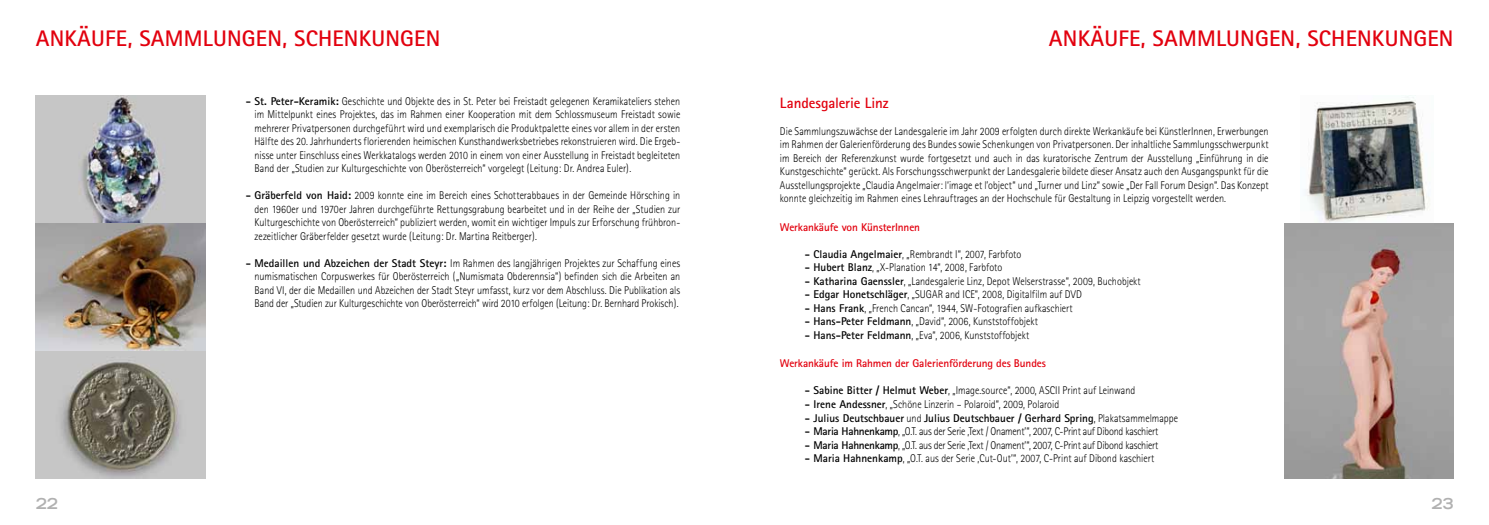
<style>
.page{position:relative;width:1489px;height:525px;background:#fff}
.page>*{position:absolute;margin:0;border:0;box-sizing:border-box;transform-origin:0 0}
.t1{font:700 22.5px "Rotis Sans Serif";letter-spacing:.01em;color:#e2000e}
.t2{font:700 15px "Rotis Sans Serif";letter-spacing:-.01em;color:#e2000e}
.t3{font:700 expanded 15px "Trade Gothic LH";color:#b1b1b1}
.t4{font:300 11.25px/13.5px "Rotis Sans Serif";color:#000;text-align:justify;scale:.9 1}
.t5{font:300 11.25px "Rotis Sans Serif";letter-spacing:-.025em;color:#000;scale:.9 1}
.t6{font:700 11.25px "Rotis Sans Serif";letter-spacing:-.01em;color:#e2000e}
.t7{font:700 11.25px "Rotis Sans Serif";color:#000}
.s1{font-weight:700}
.s2{font-weight:300}
</style>
<div class="page">
<img style="left:36px;top:96px;width:169px;height:382px">
<img style="left:1307px;top:96px;width:123px;height:127px">
<img style="left:1284px;top:223px;width:169px;height:255px">
<h1 class="t1" style="left:36px;top:24px;width:406px">ANKÄUFE, SAMMLUNGEN, SCHENKUNGEN</h1>
<h1 class="t1" style="left:1048px;top:24px;width:406px">ANKÄUFE, SAMMLUNGEN, SCHENKUNGEN</h1>
<h2 class="t3" style="left:36px;top:493px;width:23px">22</h2>
<p class="t4" style="left:254px;top:94px;width:474px;text-indent:-9px"><span class="s1">- St. Peter-Keramik:</span> Geschichte und Objekte des in St. Peter bei Freistadt gelegenen Keramikateliers stehen im Mittelpunkt eines Projektes, das im Rahmen einer Kooperation mit dem Schlossmuseum Freistadt sowie mehrerer Privatpersonen durchgeführt wird und exemplarisch die Produktpalette eines vor allem in der ersten Hälfte des 20. Jahrhunderts florierenden heimischen Kunsthandwerksbetriebes rekonstruieren wird. Die Ergeb&shy;nisse unter Einschluss eines Werkkatalogs werden 2010 in einem von einer Ausstellung in Freistadt begleiteten Band der „Studien zur Kulturgeschichte von Oberösterreich“ vorgelegt (Leitung: Dr. Andrea Euler).</p>
<p class="t4" style="left:254px;top:189px;width:474px;text-indent:-9px"><span class="s1">- Gräberfeld von Haid:</span> 2009 konnte eine im Bereich eines Schotterabbaues in der Gemeinde Hörsching in den 1960er und 1970er Jahren durchgeführte Rettungsgrabung bearbeitet und in der Reihe der „Studien zur Kulturgeschichte von Oberösterreich“ publiziert werden, womit ein wichtiger Impuls zur Erforschung frühbron&shy;zezeitlicher Gräberfelder gesetzt wurde (Leitung: Dr. Martina Reitberger).</p>
<p class="t4" style="left:254px;top:256px;width:474px;text-indent:-9px"><span class="s1">- Medaillen und Abzeichen der Stadt Steyr:</span> Im Rahmen des langjährigen Projektes zur Schaffung eines numismatischen Corpuswerkes für Oberösterreich („Numismata Obderennsia“) befinden sich die Arbeiten an Band VI, der die Medaillen und Abzeichen der Stadt Steyr umfasst, kurz vor dem Abschluss. Die Publikation als Band der „Studien zur Kulturgeschichte von Oberösterreich“ wird 2010 erfolgen (Leitung: Dr. Bernhard Prokisch).</p>
<h2 class="t2" style="left:780px;top:93px;width:110px">Landesgalerie Linz</h2>
<p class="t4" style="left:780px;top:124px;width:544px">Die Sammlungszuwächse der Landesgalerie im Jahr 2009 erfolgten durch direkte Werkankäufe bei KünstlerInnen, Erwerbungen im Rahmen der Galerienförderung des Bundes sowie Schenkungen von Privatpersonen. Der inhaltliche Sammlungsschwerpunkt im Bereich der Referenzkunst wurde fortgesetzt und auch in das kuratorische Zentrum der Ausstellung „Einführung in die Kunstgeschichte“ gerückt. Als Forschungsschwerpunkt der Landesgalerie bildete dieser Ansatz auch den Ausgangspunkt für die Ausstellungsprojekte „Claudia Angelmaier: l‘image et l’object“ und „Turner und Linz“ sowie „Der Fall Forum Design“. Das Konzept konnte gleichzeitig im Rahmen eines Lehrauftrages an der Hochschule für Gestaltung in Leipzig vorgestellt werden.</p>
<p class="t6" style="left:780px;top:220px;width:142px">Werkankäufe von KünsterInnen</p>
<p class="t4" style="left:805px;top:247px;width:242px"><span class="s1">- Claudia Angelmaier</span>, „Rembrandt I“, 2007, Farbfoto</p>
<p class="t4" style="left:805px;top:260px;width:221px"><span class="s1">- Hubert Blanz</span>, „X-Planation 14“, 2008, Farbfoto</p>
<p class="t4" style="left:805px;top:274px;width:374px"><span class="s1">- Katharina Gaenssler</span>, „Landesgalerie Linz, Depot Welserstrasse“, 2009, Buchobjekt</p>
<p class="t4" style="left:805px;top:287px;width:309px"><span class="s1">- Edgar Honetschläger</span>, „SUGAR and ICE“, 2008, Digitalfilm auf DVD</p>
<p class="t4" style="left:805px;top:301px;width:299px"><span class="s1">- Hans Frank</span>, „French Cancan“, 1944, SW-Fotografien aufkaschiert</p>
<p class="t4" style="left:805px;top:314px;width:260px"><span class="s1">- Hans-Peter Feldmann</span>, „David“, 2006, Kunststoffobjekt</p>
<p class="t4" style="left:805px;top:328px;width:251px"><span class="s1">- Hans-Peter Feldmann</span>, „Eva“, 2006, Kunststoffobjekt</p>
<p class="t6" style="left:780px;top:356px;width:267px">Werkankäufe im Rahmen der Galerienförderung des Bundes</p>
<p class="t4" style="left:805px;top:383px;width:368px"><span class="s1">- Sabine Bitter / Helmut Weber</span>, „Image.source“, 2000, ASCII Print auf Leinwand</p>
<p class="t4" style="left:805px;top:397px;width:284px"><span class="s1">- Irene Andessner</span>, „Schöne Linzerin – Polaroid“, 2009, Polaroid</p>
<p class="t7" style="left:805px;top:410px;width:375px">- Julius Deutschbauer <span class="s2">und</span> Julius Deutschbauer / Gerhard Spring<span class="s2">, Plakatsammelmappe</span></p>
<p class="t5" style="left:805px;top:424px;width:394px"><span class="s1">- Maria Hahnenkamp</span>, „O.T. aus der Serie ‚Text / Onament’“, 2007, C-Print auf Dibond kaschiert</p>
<p class="t5" style="left:805px;top:438px;width:394px"><span class="s1">- Maria Hahnenkamp</span>, „O.T. aus der Serie ‚Text / Onament’“, 2007, C-Print auf Dibond kaschiert</p>
<p class="t4" style="left:805px;top:451px;width:390px"><span class="s1">- Maria Hahnenkamp</span>, „O.T. aus der Serie ‚Cut-Out’“, 2007, C-Print auf Dibond kaschiert</p>
<h2 class="t3" style="left:1431px;top:493px;width:23px">23</h2>
</div>
